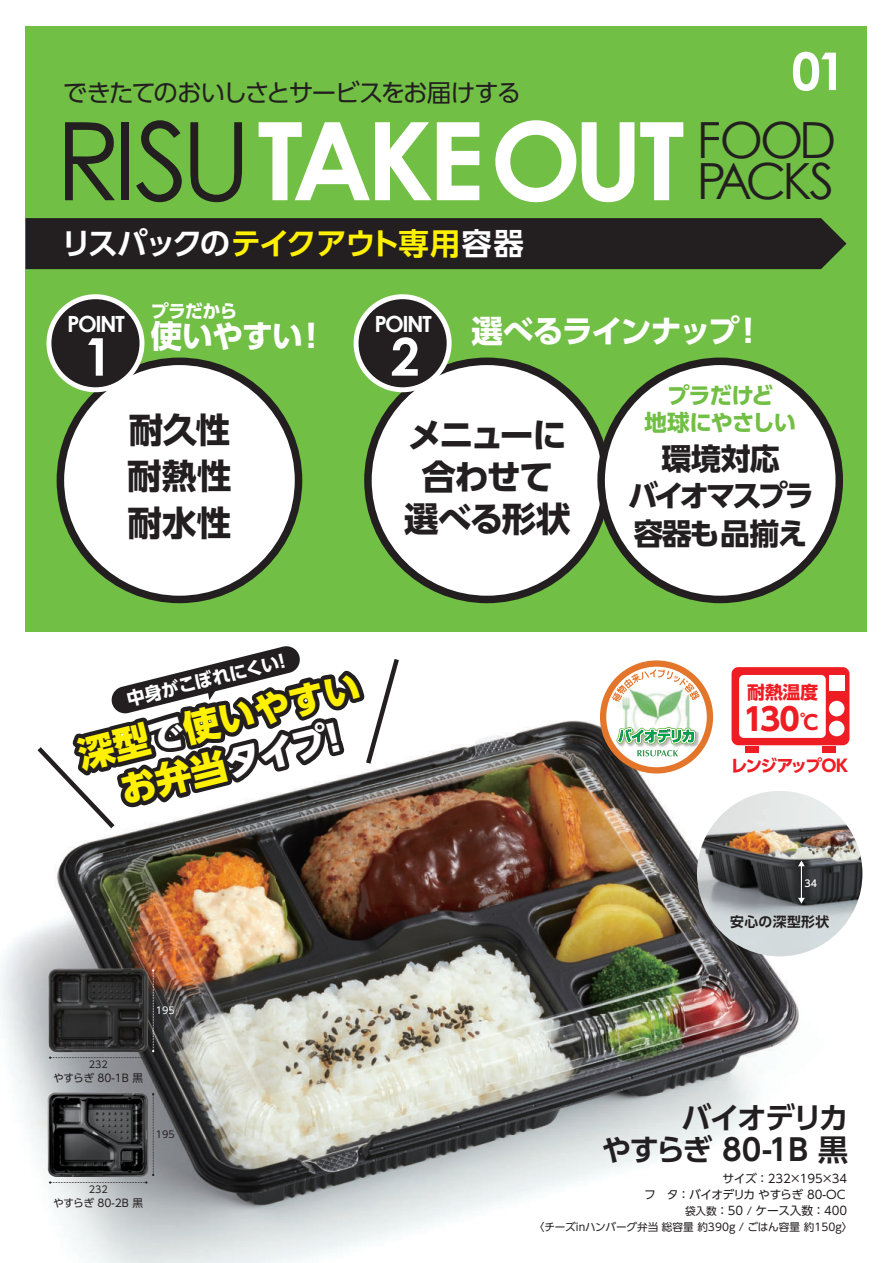
<style>
.page{position:relative;width:893px;height:1263px;background:#fff}
.page>*{position:absolute;margin:0;border:0;box-sizing:border-box;transform-origin:0 0}
.t1{font:700 108.6px "Century Gothic";letter-spacing:-.06em;color:#fff}
.t2{font:700 52.05px "Century Gothic";color:#fff}
.t3{font:49.8px "Century Gothic";letter-spacing:-.1em;color:#231f20}
.t4{font:800 36.15px/44.2px "UD Shin Go Pro";color:#fff101;text-align:center}
.t5{font:700 34.5px/46.5px "UD Shin Go Pro";letter-spacing:-.045em;color:#231f20;text-align:justify}
.t6{font:700 31.5px "UD Shin Go Pro";letter-spacing:-.07em;color:#fff}
.t7{font:700 31.5px "UD Shin Go Pro";letter-spacing:-.05em;color:#fff}
.t8{font:700 30.9px "UD Shin Go Pro";color:#ee1d23}
.t9{font:700 30.45px "UD Shin Go Pro De";letter-spacing:-.045em;color:#fff}
.t10{font:700 30px/37.5px "UD Shin Go Pro";letter-spacing:-.07em;color:#231f20;text-align:center}
.t11{font:700 29.7px/32px "UD Shin Go Pro De";letter-spacing:-.07em;color:#231f20;text-align:right}
.t12{font:24.45px "UD Shin Go Pro";letter-spacing:-.075em;color:#231f20}
.t13{font:700 22.5px/26.5px "UD Shin Go Pro";letter-spacing:-.05em;color:#71bf44;text-align:center}
.t14{font:700 22.35px "Century Gothic";letter-spacing:-.07em;color:#fff}
.t15{font:700 18px "UD Shin Go Pro";letter-spacing:-.055em;color:#fff}
.t16{font:700 17.85px "UD Shin Go Pro";color:#ee1d23}
.t17{font:700 16.65px "UD Shin Go Pro";letter-spacing:-.09em;color:#ee1d23}
.t18{font:700 13.8px "UD Shin Go Pro De";letter-spacing:.025em;color:#231f20}
.t19{font:11.7px/15.9px "UD Shin Go Pro";letter-spacing:-.015em;color:#231f20;text-align:right}
.t20{font:10.65px "UD Shin Go Pro";color:#231f20}
.t21{font:9.6px "UD Shin Go Pro";color:#231f20}
.t22{font:9.6px "UD Shin Go Pro";color:#fff}
.t23{font:500 9.6px "UD Shin Go Pro";color:#fff}
.s1{font-weight:400;color:#231f20}
.s2{color:#fff101}
.s3{color:#fff}
.s4{font-size:19.8px}
.s5{font-size:10.65px}
</style>
<div class="page">
<div style="left:26px;top:26px;width:841px;height:605px;background:#71bf44"></div>
<img style="left:0;top:667px;width:863px;height:596px">
<div style="left:600px;top:660px;width:113px;height:113px;background:#e4762b;border-radius:50%"></div>
<img style="left:606px;top:667px;width:101px;height:100px;border-radius:50px">
<svg style="left:612px;top:533px;width:88px;height:223px"></svg>
<div style="left:732px;top:667px;width:117px;height:78px;background:#ee1d23;border-radius:7px"></div>
<div style="left:739px;top:675px;width:87px;height:63px;background:#fff;border-radius:5px"></div>
<div style="left:829px;top:721px;width:15px;height:15px;background:#fff;border-radius:50%"></div>
<div style="left:829px;top:701px;width:15px;height:15px;background:#fff;border-radius:50%"></div>
<div style="left:829px;top:675px;width:15px;height:15px;background:#fff"></div>
<div style="left:745px;top:746px;width:13px;height:7px;background:#ee1d23"></div>
<div style="left:822px;top:746px;width:14px;height:7px;background:#ee1d23"></div>
<div style="left:26px;top:218px;width:820px;height:51px;background:#231f20"></div>
<div style="left:60px;top:361px;width:238px;height:238px;background:#fff;border-radius:50%"></div>
<div style="left:57px;top:358px;width:245px;height:245px;border:8px solid #231f20;border-radius:50%"></div>
<div style="left:49px;top:297px;width:93px;height:93px;background:#231f20;border-radius:50%"></div>
<div style="left:46px;top:294px;width:98px;height:98px;border:5px solid #fff;border-radius:50%"></div>
<div style="left:368px;top:361px;width:238px;height:238px;background:#fff;border-radius:50%"></div>
<div style="left:364px;top:358px;width:246px;height:245px;border:8px solid #231f20;border-radius:50%"></div>
<svg style="left:49px;top:969px;width:105px;height:90px;background:#363535"></svg>
<img style="left:48px;top:1092px;width:101px;height:85px">
<svg style="left:49px;top:1093px;width:105px;height:90px;background:#404142"></svg>
<svg style="left:33px;top:646px;width:369px;height:187px"></svg>
<img style="left:697px;top:791px;width:165px;height:165px;border-radius:83px">
<hr style="left:801px;top:865px;width:1px;height:34px;background:#fff">
<svg style="left:798px;top:860px;width:7px;height:6px"></svg>
<svg style="left:798px;top:898px;width:7px;height:6px"></svg>
<div style="left:356px;top:297px;width:93px;height:93px;background:#231f20;border-radius:50%"></div>
<div style="left:354px;top:294px;width:98px;height:98px;border:5px solid #fff;border-radius:50%"></div>
<div style="left:601px;top:361px;width:238px;height:238px;background:#fff;border-radius:50%"></div>
<div style="left:597px;top:358px;width:246px;height:245px;border:8px solid #231f20;border-radius:50%"></div>
<h3 class="t12" style="left:63px;top:73px;width:460px">できたてのおいしさとサービスをお届けする</h3>
<h2 class="t2" style="left:791px;top:42px;width:56px">01</h2>
<h1 class="t1" style="left:55px;top:99px;width:783px"><span class="s1">RISU</span> TAKE OUT <sup>FOOD</sup></h1>
<h3 class="t3" style="left:697px;top:152px;width:139px">PACKS</h3>
<h3 class="t9" style="left:61px;top:219px;width:464px">リスパックの<span class="s2">テイクアウト専用</span>容器</h3>
<h3 class="t15" style="left:151px;top:297px;width:88px">プラだから</h3>
<h3 class="t14" style="left:67px;top:311px;width:59px">POINT</h3>
<h3 class="t7" style="left:151px;top:310px;width:177px">使いやすい！</h3>
<h2 class="t2" style="left:84px;top:327px;width:31px">1</h2>
<h3 class="t14" style="left:374px;top:311px;width:59px">POINT</h3>
<h3 class="t6" style="left:471px;top:306px;width:294px">選べるラインナップ！</h3>
<h2 class="t2" style="left:391px;top:327px;width:31px">2</h2>
<h3 class="t5" style="left:127px;top:405px;width:106px">耐久性耐熱性耐水性</h3>
<h3 class="t5" style="left:404px;top:413px;width:168px;line-height:42px;text-align:center">メニューに合わせて選べる形状</h3>
<h3 class="t13" style="left:644px;top:382px;width:153px">プラだけど<br>地球にやさしい</h3>
<h3 class="t10" style="left:628px;top:439px;width:188px">環境対応<br>バイオマスプラ容器も品揃え</h3>
<h3 class="t15" style="left:124px;top:685px;width:170px;rotate:-14deg">中身がこぼれにくい！</h3>
<h3 class="t4" style="left:73px;top:733px;width:291px;rotate:-14deg">深型<span class="s3">で</span>使いやすいお弁当<span class="s3">タイプ！</span></h3>
<p class="t22" style="left:156px;top:1003px;width:20px">195</p>
<p class="t21" style="left:89px;top:1056px;width:20px">232</p>
<p class="t20" style="left:53px;top:1069px;width:91px">やすらぎ 80-1B 黒</p>
<p class="t21" style="left:156px;top:1126px;width:20px">195</p>
<h3 class="t16" style="left:747px;top:678px;width:72px">耐熱温度</h3>
<h3 class="t8" style="left:743px;top:694px;width:78px">130<span class="s4">℃</span></h3>
<h3 class="t17" style="left:731px;top:752px;width:119px">レンジアップOK</h3>
<p class="t23" style="left:804px;top:875px;width:14px">34</p>
<p class="t18" style="left:730px;top:910px;width:100px">安心の深型形状</p>
<h3 class="t11" style="left:601px;top:1101px;width:249px">バイオデリカ<br>やすらぎ 80-1B 黒</h3>
<p class="t21" style="left:89px;top:1181px;width:20px">232</p>
<p class="t20" style="left:53px;top:1194px;width:91px">やすらぎ 80-2B 黒</p>
<p class="t19" style="left:644px;top:1170px;width:205px">サイズ ：232×195×34<br>フ タ ：バイオデリカ やすらぎ 80-OC<span class="s5">袋入数</span> ：50 <span class="s5">/</span> ケース入数 ：400</p>
<p class="t20" style="left:534px;top:1218px;width:320px">〈チーズinハンバーグ弁当 総容量 約390g / ごはん容量 約150g〉</p>
</div>
